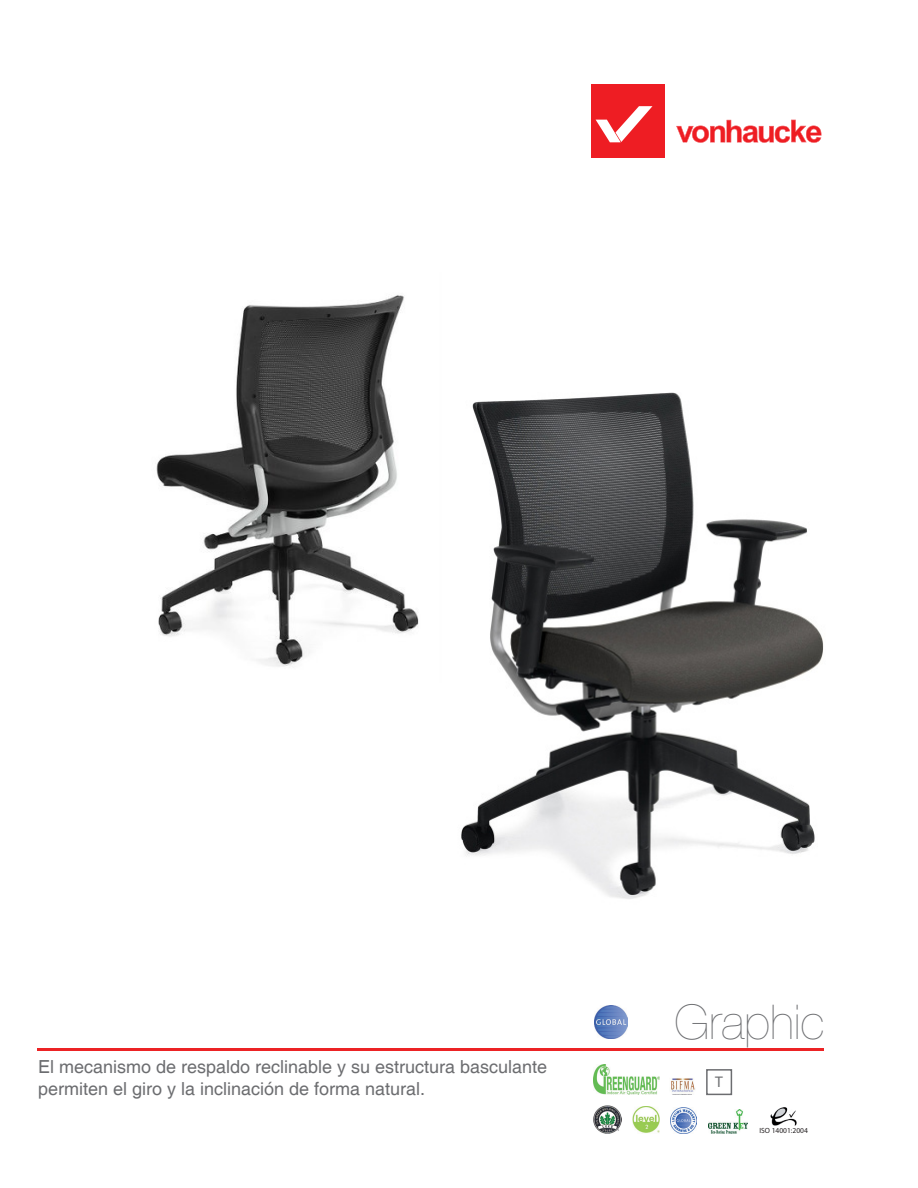
<style>
.page{position:relative;width:918px;height:1188px;background:#fff}
.page>*{position:absolute;margin:0;border:0;box-sizing:border-box;transform-origin:0 0}
.t1{font:200 48px "Helvetica Neue LT Std";color:#6c6d70}
.t2{font:18px/21.6px "Helvetica";color:#6c6d70}
.t3{font:15.45px "Myriad Pro";color:#6c6d70}
.t4{font:7.5px "Myriad Pro";color:#231f20}
</style>
<div class="page">
<svg style="left:676px;top:120px;width:145px;height:23px"></svg>
<div style="left:591px;top:84px;width:74px;height:73px;background:#ee1d23"></div>
<svg style="left:596px;top:106px;width:56px;height:36px"></svg>
<hr style="left:37px;top:1048px;width:786px;height:2px;background:#ec2325">
<img style="left:709px;top:1110px;width:39px;height:24px">
<img style="left:594px;top:1065px;width:66px;height:29px">
<img style="left:633px;top:1106px;width:27px;height:27px">
<img style="left:671px;top:1108px;width:26px;height:26px">
<img style="left:770px;top:1107px;width:27px;height:19px">
<img style="left:593px;top:1105px;width:29px;height:29px">
<img style="left:671px;top:1078px;width:24px;height:16px">
<div style="left:706px;top:1069px;width:26px;height:26px;border:2px solid #6c6d70"></div>
<img style="left:595px;top:1005px;width:33px;height:33px">
<img style="left:461px;top:392px;width:363px;height:507px">
<img style="left:156px;top:295px;width:263px;height:372px">
<p class="t2" style="left:38px;top:1056px;width:511px">El mecanismo de respaldo reclinable y su estructura basculante permiten el giro y la inclinación de forma natural.</p>
<p class="t1" style="left:674px;top:994px;width:152px">Graphic</p>
<p class="t3" style="left:715px;top:1072px;width:9px">T</p>
<p class="t4" style="left:759px;top:1126px;width:50px">ISO 14001:2004</p>
</div>
